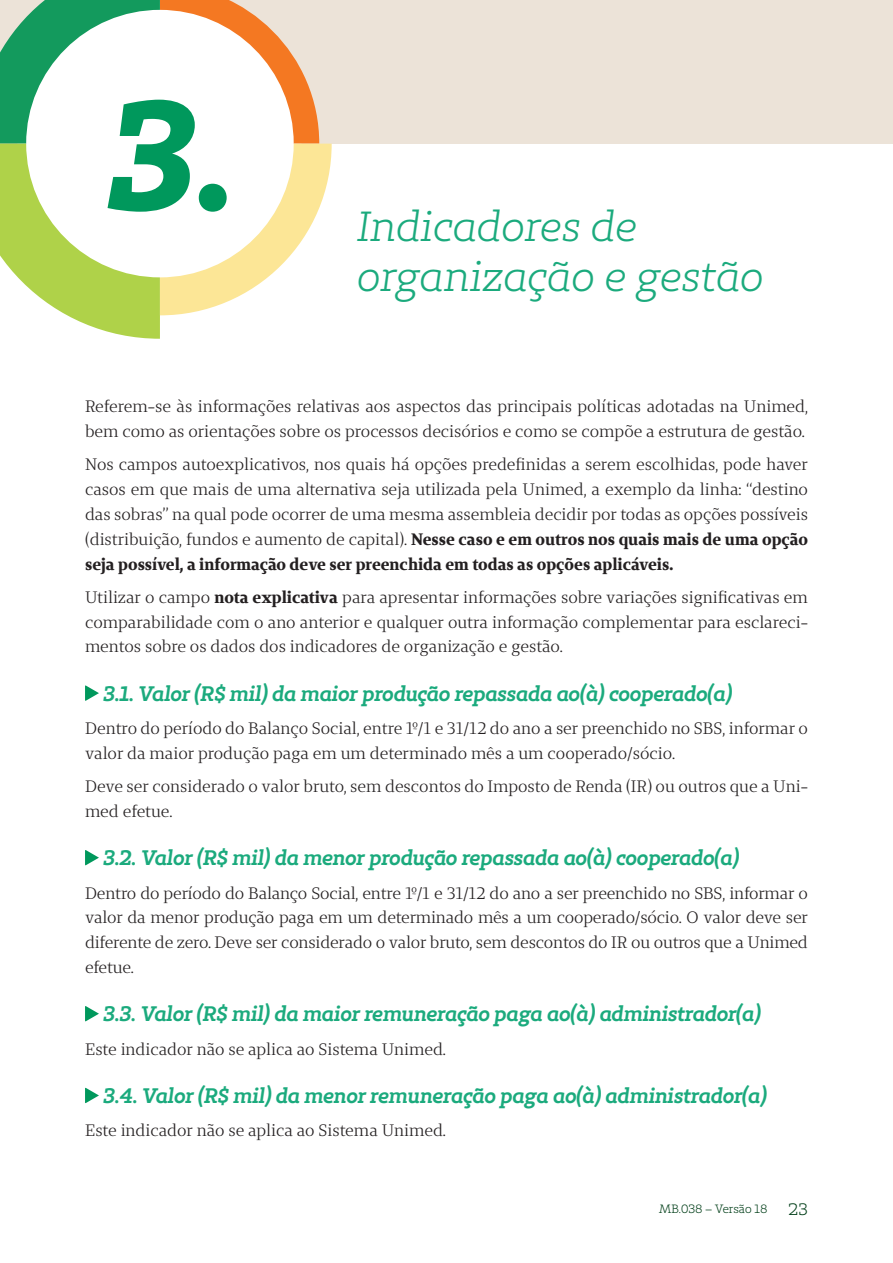
<style>
.page{position:relative;width:893px;height:1263px;background:#fff}
.page>*{position:absolute;margin:0;border:0;box-sizing:border-box;transform-origin:0 0}
.t1{font:italic 153.9px "Unimed Slab 2020 Bold";color:#00985c}
.t2{font:italic 42px/50.4px "Unimed Slab 2020 Book";color:#1baa7d}
.t3{font:italic 700 21px "Unimed Slab 2020 Semi";letter-spacing:-.015em;color:#1baa7d}
.t4{font:16.5px/24.8px "Unimed Serif 2020 Book";color:#231f20}
.t5{font:16.5px/24.8px "Unimed Serif 2020 Bold";color:#231f20}
.t6{font:16.5px "Unimed Slab 2020 Book";color:#003e18}
.t7{font:12px "Unimed Slab 2020 Book";letter-spacing:-.005em;color:#003e18}
.s1{font-family:"Unimed Serif 2020 Book"}
.s2{font-family:"Unimed Serif 2020 Bold"}
</style>
<div class="page">
<div style="left:0;top:0;width:893px;height:143px;background:#ece3d8"></div>
<svg style="left:85px;top:685px;width:14px;height:16px"></svg>
<svg style="left:85px;top:850px;width:14px;height:15px"></svg>
<svg style="left:85px;top:1006px;width:14px;height:15px"></svg>
<svg style="left:85px;top:1088px;width:14px;height:15px"></svg>
<svg style="left:0;top:0;width:332px;height:339px"></svg>
<h1 class="t1" style="left:107px;top:53px;width:130px">3.</h1>
<h2 class="t2" style="left:357px;top:201px;width:408px">Indicadores de organização e gestão</h2>
<p class="t4" style="left:85px;top:394px;width:724px">Referem-se às informações relativas aos aspectos das principais políticas adotadas na Unimed, bem como as orientações sobre os processos decisórios e como se compõe a estrutura de gestão.</p>
<p class="t4" style="left:85px;top:452px;width:724px;text-align:justify">Nos campos autoexplicativos, nos quais há opções predefinidas a serem escolhidas, pode haver casos em que mais de uma alternativa seja utilizada pela Unimed, a exemplo da linha: “destino das sobras” na qual pode ocorrer de uma mesma assembleia decidir por todas as opções possíveis</p>
<p class="t5" style="left:85px;top:526px;width:724px"><span class="s1">(distribuição, fundos e aumento de capital).</span> Nesse caso e em outros nos quais mais de uma opção seja possível, a informação deve ser preenchida em todas as opções aplicáveis.</p>
<p class="t4" style="left:85px;top:584px;width:724px;text-align:justify">Utilizar o campo <span class="s2">nota explicativa</span> para apresentar informações sobre variações significativas em comparabilidade com o ano anterior e qualquer outra informação complementar para esclareci&shy;mentos sobre os dados dos indicadores de organização e gestão.</p>
<p class="t3" style="left:103px;top:679px;width:631px">3.1. Valor (R$ mil) da maior produção repassada ao(à) cooperado(a)</p>
<p class="t4" style="left:85px;top:716px;width:724px">Dentro do período do Balanço Social, entre 1º/1 e 31/12 do ano a ser preenchido no SBS, informar o valor da maior produção paga em um determinado mês a um cooperado/sócio.</p>
<p class="t4" style="left:85px;top:774px;width:724px">Deve ser considerado o valor bruto, sem descontos do Imposto de Renda (IR) ou outros que a Uni&shy;med efetue.</p>
<p class="t3" style="left:103px;top:844px;width:638px">3.2. Valor (R$ mil) da menor produção repassada ao(à) cooperado(a)</p>
<p class="t4" style="left:85px;top:880px;width:724px;text-align:justify">Dentro do período do Balanço Social, entre 1º/1 e 31/12 do ano a ser preenchido no SBS, informar o valor da menor produção paga em um determinado mês a um cooperado/sócio. O valor deve ser diferente de zero. Deve ser considerado o valor bruto, sem descontos do IR ou outros que a Unimed efetue.</p>
<p class="t3" style="left:103px;top:1000px;width:659px">3.3. Valor (R$ mil) da maior remuneração paga ao(à) administrador(a)</p>
<p class="t4" style="left:85px;top:1036px;width:362px">Este indicador não se aplica ao Sistema Unimed.</p>
<p class="t3" style="left:103px;top:1082px;width:665px">3.4. Valor (R$ mil) da menor remuneração paga ao(à) administrador(a)</p>
<p class="t4" style="left:85px;top:1118px;width:362px">Este indicador não se aplica ao Sistema Unimed.</p>
<p class="t7" style="left:659px;top:1201px;width:110px">MB.038 – Versão 18</p>
<p class="t6" style="left:789px;top:1199px;width:21px">23</p>
</div>
